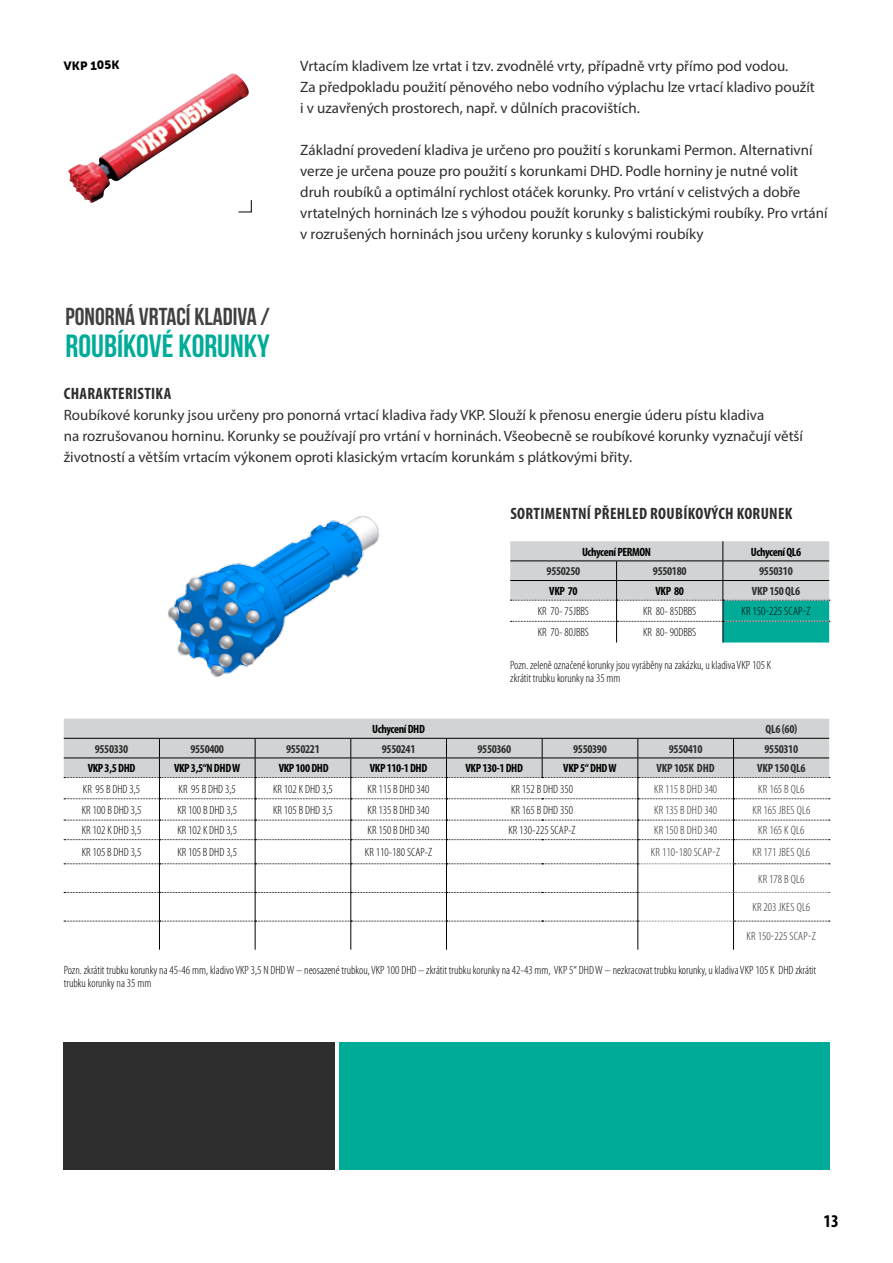
<style>
.page{position:relative;width:893px;height:1263px;background:#fff}
.page>*{position:absolute;margin:0;border:0;box-sizing:border-box;transform-origin:0 0}
.t1{font:32.1px "Bebas Neue";color:#00ac98}
.t2{font:24.6px "Bebas Neue";color:#414042}
.t3{font:700 condensed 18px "Myriad Pro";color:#000}
.t4{font:700 condensed 16.5px "Myriad Pro";letter-spacing:.02em;color:#2e2e2f}
.t5{font:15px/21px "Myriad Pro";color:#2e2e2f}
.t6{font:300 condensed 12px/13px "Myriad Pro";color:#000}
.t7{font:300 condensed 12px/26.4px "Myriad Pro";letter-spacing:.015em;color:#2e2e2f;text-align:center}
.t8{font:700 condensed 12px "Myriad Pro";letter-spacing:-.03em;color:#2e2e2f}
.t9{font:700 condensed 12px "Myriad Pro";letter-spacing:-.03em;color:#000}
.t10{font:11.85px "Museo Sans 900";color:#000}
</style>
<div class="page">
<img style="left:68px;top:73px;width:181px;height:130px">
<svg style="left:238px;top:200px;width:14px;height:12px"></svg>
<svg style="left:64px;top:719px;width:766px;height:231px"></svg>
<img style="left:168px;top:515px;width:212px;height:162px">
<svg style="left:510px;top:541px;width:320px;height:101px"></svg>
<div style="left:64px;top:1042px;width:271px;height:127px;background:#2e2e2f"></div>
<div style="left:339px;top:1042px;width:490px;height:127px;background:#00ac98"></div>
<p class="t10" style="left:64px;top:59px;width:57px;rotate:-1deg">VKP 105K</p>
<h2 class="t2" style="left:66px;top:303px;width:206px">PONORNÁ VRTACÍ KLADIVA /</h2>
<h1 class="t1" style="left:66px;top:328px;width:206px">ROUBÍKOVÉ KORUNKY</h1>
<p class="t5" style="left:300px;top:56px;width:516px">Vrtacím kladivem lze vrtat i tzv. zvodnělé vrty, případně vrty přímo pod vodou.<br>Za předpokladu použití pěnového nebo vodního výplachu lze vrtací kladivo použít i v uzavřených prostorech, např. v důlních pracovištích.</p>
<p class="t5" style="left:300px;top:140px;width:529px">Základní provedení kladiva je určeno pro použití s korunkami Permon. Alternativní verze je určena pouze pro použití s korunkami DHD. Podle horniny je nutné volit druh roubíků a optimální rychlost otáček korunky. Pro vrtání v celistvých a dobře vrtatelných horninách lze s výhodou použít korunky s balistickými roubíky. Pro vrtání v rozrušených horninách jsou určeny korunky s kulovými roubíky</p>
<p class="t4" style="left:64px;top:383px;width:109px">Charakteristika</p>
<p class="t5" style="left:64px;top:405px;width:741px">Roubíkové korunky jsou určeny pro ponorná vrtací kladiva řady VKP. Slouží k přenosu energie úderu pístu kladiva<br>na rozrušovanou horninu. Korunky se používají pro vrtání v horninách. Všeobecně se roubíkové korunky vyznačují větší životností a větším vrtacím výkonem oproti klasickým vrtacím korunkám s plátkovými břity.</p>
<p class="t4" style="left:510px;top:503px;width:276px">SORTIMENTNÍ PŘEHLED ROUBÍKOVÝCH KORUNEK</p>
<p class="t9" style="left:582px;top:544px;width:71px">Uchycení PERMON</p>
<p class="t9" style="left:751px;top:544px;width:52px">Uchycení QL6</p>
<p class="t8" style="left:547px;top:564px;width:35px">9550250</p>
<p class="t8" style="left:653px;top:564px;width:35px">9550180</p>
<p class="t8" style="left:759px;top:564px;width:35px">9550310</p>
<p class="t9" style="left:549px;top:583px;width:30px">VKP 70</p>
<p class="t9" style="left:656px;top:583px;width:30px">VKP 80</p>
<p class="t8" style="left:752px;top:583px;width:50px">VKP 150 QL6</p>
<p class="t6" style="left:538px;top:605px;width:53px">KR 70- 75JBBS</p>
<p class="t6" style="left:643px;top:605px;width:55px">KR 80- 85DBBS</p>
<p class="t6" style="left:741px;top:605px;width:71px">KR 150-225 SCAP-Z</p>
<p class="t6" style="left:538px;top:626px;width:53px">KR 70- 80JBBS</p>
<p class="t6" style="left:643px;top:626px;width:55px">KR 80- 90DBBS</p>
<p class="t6" style="left:510px;top:658px;width:263px">Pozn. zeleně označené korunky jsou vyráběny na zakázku, u kladiva VKP 105 K zkrátit trubku korunky na 35 mm</p>
<p class="t9" style="left:372px;top:721px;width:54px">Uchycení DHD</p>
<p class="t8" style="left:765px;top:721px;width:33px">QL6 (60)</p>
<p class="t8" style="left:95px;top:741px;width:35px">9550330</p>
<p class="t8" style="left:190px;top:741px;width:35px">9550400</p>
<p class="t8" style="left:286px;top:741px;width:35px">9550221</p>
<p class="t8" style="left:382px;top:741px;width:35px">9550241</p>
<p class="t8" style="left:477px;top:741px;width:35px">9550360</p>
<p class="t8" style="left:573px;top:741px;width:35px">9550390</p>
<p class="t8" style="left:669px;top:741px;width:35px">9550410</p>
<p class="t8" style="left:764px;top:741px;width:35px">9550310</p>
<p class="t9" style="left:88px;top:761px;width:49px">VKP 3,5 DHD</p>
<p class="t9" style="left:174px;top:761px;width:68px">VKP 3,5“N DHD W</p>
<p class="t9" style="left:279px;top:761px;width:51px">VKP 100 DHD</p>
<p class="t9" style="left:370px;top:761px;width:59px">VKP 110-1 DHD</p>
<p class="t9" style="left:466px;top:761px;width:59px">VKP 130-1 DHD</p>
<p class="t9" style="left:563px;top:761px;width:55px">VKP 5“ DHD W</p>
<p class="t8" style="left:657px;top:761px;width:60px">VKP 105K DHD</p>
<p class="t8" style="left:757px;top:761px;width:50px">VKP 150 QL6</p>
<p class="t6" style="left:83px;top:782px;width:59px">KR 95 B DHD 3,5</p>
<p class="t6" style="left:179px;top:782px;width:59px">KR 95 B DHD 3,5</p>
<p class="t6" style="left:273px;top:782px;width:61px">KR 102 K DHD 3,5</p>
<p class="t6" style="left:368px;top:782px;width:63px">KR 115 B DHD 340</p>
<p class="t6" style="left:511px;top:782px;width:63px">KR 152 B DHD 350</p>
<p class="t7" style="left:654px;top:775px;width:65px">KR 115 B DHD 340</p>
<p class="t7" style="left:758px;top:775px;width:48px">KR 165 B QL6</p>
<p class="t6" style="left:82px;top:803px;width:61px">KR 100 B DHD 3,5</p>
<p class="t6" style="left:177px;top:803px;width:61px">KR 100 B DHD 3,5</p>
<p class="t6" style="left:273px;top:803px;width:61px">KR 105 B DHD 3,5</p>
<p class="t6" style="left:368px;top:803px;width:63px">KR 135 B DHD 340</p>
<p class="t6" style="left:511px;top:803px;width:63px">KR 165 B DHD 350</p>
<p class="t7" style="left:654px;top:797px;width:65px">KR 135 B DHD 340</p>
<p class="t7" style="left:752px;top:797px;width:59px">KR 165 JBES QL6</p>
<p class="t6" style="left:82px;top:824px;width:61px">KR 102 K DHD 3,5</p>
<p class="t6" style="left:177px;top:824px;width:61px">KR 102 K DHD 3,5</p>
<p class="t6" style="left:368px;top:824px;width:63px">KR 150 B DHD 340</p>
<p class="t6" style="left:508px;top:824px;width:69px">KR 130-225 SCAP-Z</p>
<p class="t7" style="left:654px;top:817px;width:65px">KR 150 B DHD 340</p>
<p class="t7" style="left:758px;top:817px;width:48px">KR 165 K QL6</p>
<p class="t6" style="left:82px;top:846px;width:61px">KR 105 B DHD 3,5</p>
<p class="t6" style="left:177px;top:846px;width:61px">KR 105 B DHD 3,5</p>
<p class="t6" style="left:365px;top:846px;width:69px">KR 110-180 SCAP-Z</p>
<p class="t7" style="left:651px;top:839px;width:71px">KR 110-180 SCAP-Z</p>
<p class="t7" style="left:752px;top:839px;width:59px">KR 171 JBES QL6<br>KR 178 B QL6</p>
<p class="t7" style="left:752px;top:894px;width:59px">KR 203 JKES QL6</p>
<p class="t7" style="left:747px;top:923px;width:71px">KR 150-225 SCAP-Z</p>
<p class="t6" style="left:64px;top:963px;width:754px">Pozn. zkrátit trubku korunky na 45-46 mm, kladivo VKP 3,5 N DHD W – neosazené trubkou, VKP 100 DHD – zkrátit trubku korunky na 42-43 mm, VKP 5“ DHD W – nezkracovat trubku korunky, u kladiva VKP 105 K DHD zkrátit trubku korunky na 35 mm</p>
<p class="t3" style="left:824px;top:1210px;width:17px">13</p>
</div>
